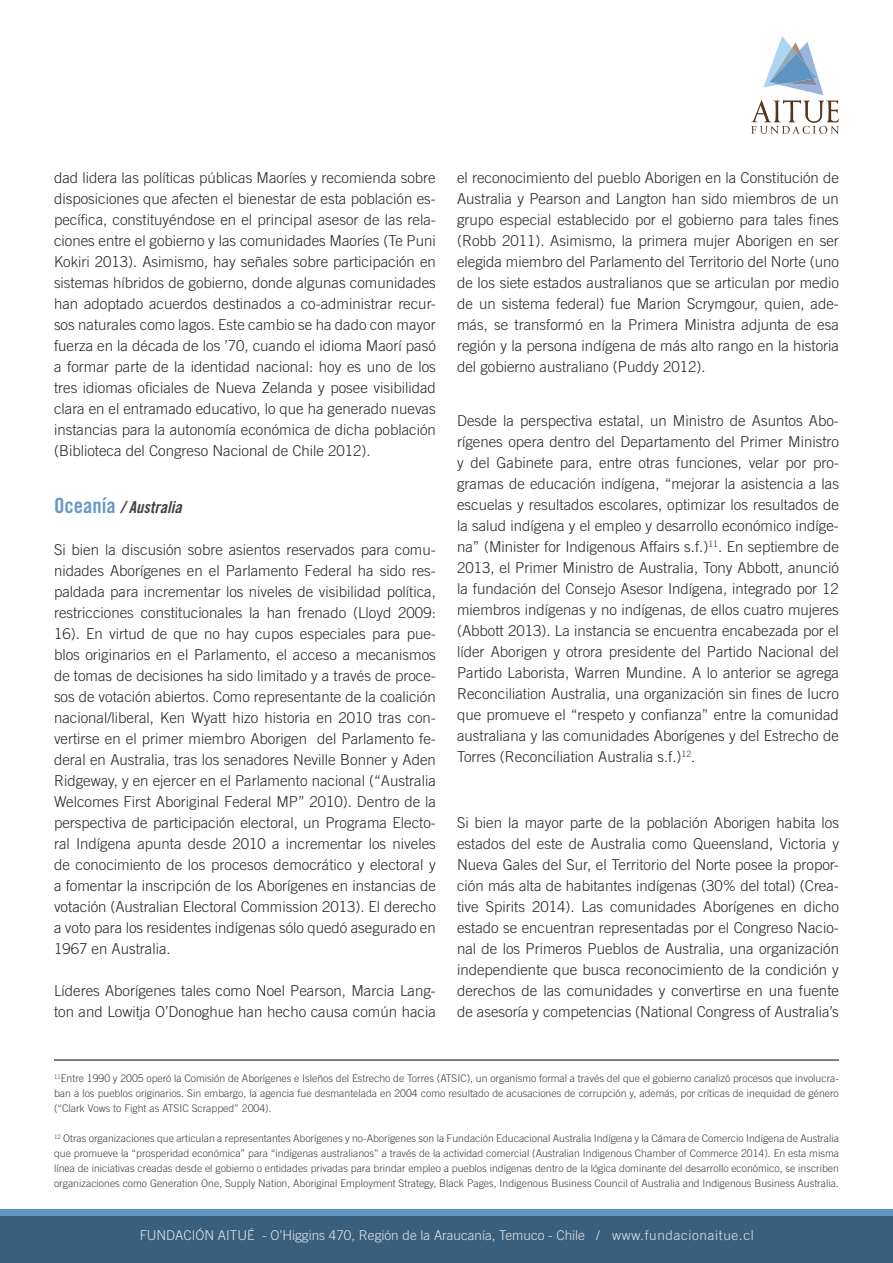
<style>
.page{position:relative;width:893px;height:1263px;background:#fff}
.page>*{position:absolute;margin:0;border:0;box-sizing:border-box;transform-origin:0 0}
.t1{font:16.5px "Trade Gothic LT Std Bd Cn 20 Obl";color:#414042}
.t2{font:300 15px/21px "Trade Gothic LT Std";color:#292829;text-align:justify}
.t3{font:300 13.5px "Trade Gothic LT Std";color:#fff}
.t4{font:300 10.5px/15px "Trade Gothic LT Std";color:#414042;text-align:justify}
.s1{font-family:"Trade Gothic LT Std Bd Cn 20";font-size:21px;color:#689ac4}
</style>
<div class="page">
<div style="left:0;top:1209px;width:893px;height:54px;background:#5e94c1"></div>
<div style="left:0;top:1216px;width:893px;height:47px;background:#3a5f7d"></div>
<svg style="left:751px;top:36px;width:88px;height:98px"></svg>
<hr style="left:54px;top:1060px;width:785px;height:1px;background:#000">
<p class="t2" style="left:54px;top:167px;width:383px">dad lidera las políticas públicas Maoríes y recomienda sobre disposiciones que afecten el bienestar de esta población es&shy;pecífica, constituyéndose en el principal asesor de las rela&shy;ciones entre el gobierno y las comunidades Maoríes (Te Puni Kokiri 2013). Asimismo, hay señales sobre participación en sistemas híbridos de gobierno, donde algunas comunidades han adoptado acuerdos destinados a co-administrar recur&shy;sos naturales como lagos. Este cambio se ha dado con mayor fuerza en la década de los ’70, cuando el idioma Maorí pasó a formar parte de la identidad nacional: hoy es uno de los tres idiomas oficiales de Nueva Zelanda y posee visibilidad clara en el entramado educativo, lo que ha generado nuevas instancias para la autonomía económica de dicha población (Biblioteca del Congreso Nacional de Chile 2012).</p>
<p class="t1" style="left:54px;top:497px;width:129px"><span class="s1">Oceanía</span> / Australia</p>
<p class="t2" style="left:54px;top:539px;width:383px">Si bien la discusión sobre asientos reservados para comu&shy;nidades Aborígenes en el Parlamento Federal ha sido res&shy;paldada para incrementar los niveles de visibilidad política, restricciones constitucionales la han frenado (Lloyd 2009:<br>16). En virtud de que no hay cupos especiales para pue&shy;blos originarios en el Parlamento, el acceso a mecanismos de tomas de decisiones ha sido limitado y a través de proce&shy;sos de votación abiertos. Como representante de la coalición nacional/liberal, Ken Wyatt hizo historia en 2010 tras con&shy;vertirse en el primer miembro Aborigen del Parlamento fe&shy;deral en Australia, tras los senadores Neville Bonner y Aden Ridgeway, y en ejercer en el Parlamento nacional (“Australia Welcomes First Aboriginal Federal MP” 2010). Dentro de la perspectiva de participación electoral, un Programa Electo&shy;ral Indígena apunta desde 2010 a incrementar los niveles de conocimiento de los procesos democrático y electoral y a fomentar la inscripción de los Aborígenes en instancias de votación (Australian Electoral Commission 2013). El derecho a voto para los residentes indígenas sólo quedó asegurado en 1967 en Australia.</p>
<p class="t2" style="left:54px;top:980px;width:383px">Líderes Aborígenes tales como Noel Pearson, Marcia Lang&shy;ton and Lowitja O’Donoghue han hecho causa común hacia</p>
<p class="t2" style="left:457px;top:167px;width:383px">el reconocimiento del pueblo Aborigen en la Constitución de Australia y Pearson and Langton han sido miembros de un grupo especial establecido por el gobierno para tales fines (Robb 2011). Asimismo, la primera mujer Aborigen en ser elegida miembro del Parlamento del Territorio del Norte (uno de los siete estados australianos que se articulan por medio de un sistema federal) fue Marion Scrymgour, quien, ade&shy;más, se transformó en la Primera Ministra adjunta de esa región y la persona indígena de más alto rango en la historia del gobierno australiano (Puddy 2012).</p>
<p class="t2" style="left:457px;top:410px;width:383px">Desde la perspectiva estatal, un Ministro de Asuntos Abo&shy;rígenes opera dentro del Departamento del Primer Ministro y del Gabinete para, entre otras funciones, velar por pro&shy;gramas de educación indígena, “mejorar la asistencia a las escuelas y resultados escolares, optimizar los resultados de la salud indígena y el empleo y desarrollo económico indíge&shy;na” (Minister for Indigenous Affairs s.f.)<sup>11</sup>. En septiembre de 2013, el Primer Ministro de Australia, Tony Abbott, anunció la fundación del Consejo Asesor Indígena, integrado por 12 miembros indígenas y no indígenas, de ellos cuatro mujeres (Abbott 2013). La instancia se encuentra encabezada por el líder Aborigen y otrora presidente del Partido Nacional del Partido Laborista, Warren Mundine. A lo anterior se agrega Reconciliation Australia, una organización sin fines de lucro que promueve el “respeto y confianza” entre la comunidad australiana y las comunidades Aborígenes y del Estrecho de Torres (Reconciliation Australia s.f.)<sup>12</sup>.</p>
<p class="t2" style="left:457px;top:812px;width:383px">Si bien la mayor parte de la población Aborigen habita los estados del este de Australia como Queensland, Victoria y Nueva Gales del Sur, el Territorio del Norte posee la propor&shy;ción más alta de habitantes indígenas (30% del total) (Crea&shy;tive Spirits 2014). Las comunidades Aborígenes en dicho estado se encuentran representadas por el Congreso Nacio&shy;nal de los Primeros Pueblos de Australia, una organización independiente que busca reconocimiento de la condición y derechos de las comunidades y convertirse en una fuente de asesoría y competencias (National Congress of Australia’s</p>
<p class="t4" style="left:54px;top:1071px;width:786px"><sup>11</sup>Entre 1990 y 2005 operó la Comisión de Aborígenes e Isleños del Estrecho de Torres (ATSIC), un organismo formal a través del que el gobierno canalizó procesos que involucra&shy;ban a los pueblos originarios. Sin embargo, la agencia fue desmantelada en 2004 como resultado de acusaciones de corrupción y, además, por críticas de inequidad de género (“Clark Vows to Fight as ATSIC Scrapped” 2004).</p>
<p class="t4" style="left:54px;top:1131px;width:787px"><sup>12</sup> Otras organizaciones que articulan a representantes Aborígenes y no-Aborígenes son la Fundación Educacional Australia Indígena y la Cámara de Comercio Indígena de Australia que promueve la “prosperidad económica” para “indígenas australianos” a través de la actividad comercial (Australian Indigenous Chamber of Commerce 2014). En esta misma línea de iniciativas creadas desde el gobierno o entidades privadas para brindar empleo a pueblos indígenas dentro de la lógica dominante del desarrollo económico, se inscriben organizaciones como Generation One, Supply Nation, Aboriginal Employment Strategy, Black Pages, Indigenous Business Council of Australia and Indigenous Business Australia.</p>
<p class="t3" style="left:139px;top:1227px;width:616px">FUNDACIÓN AITUÉ - O’Higgins 470, Región de la Araucanía, Temuco - Chile / www.fundacionaitue.cl</p>
</div>
